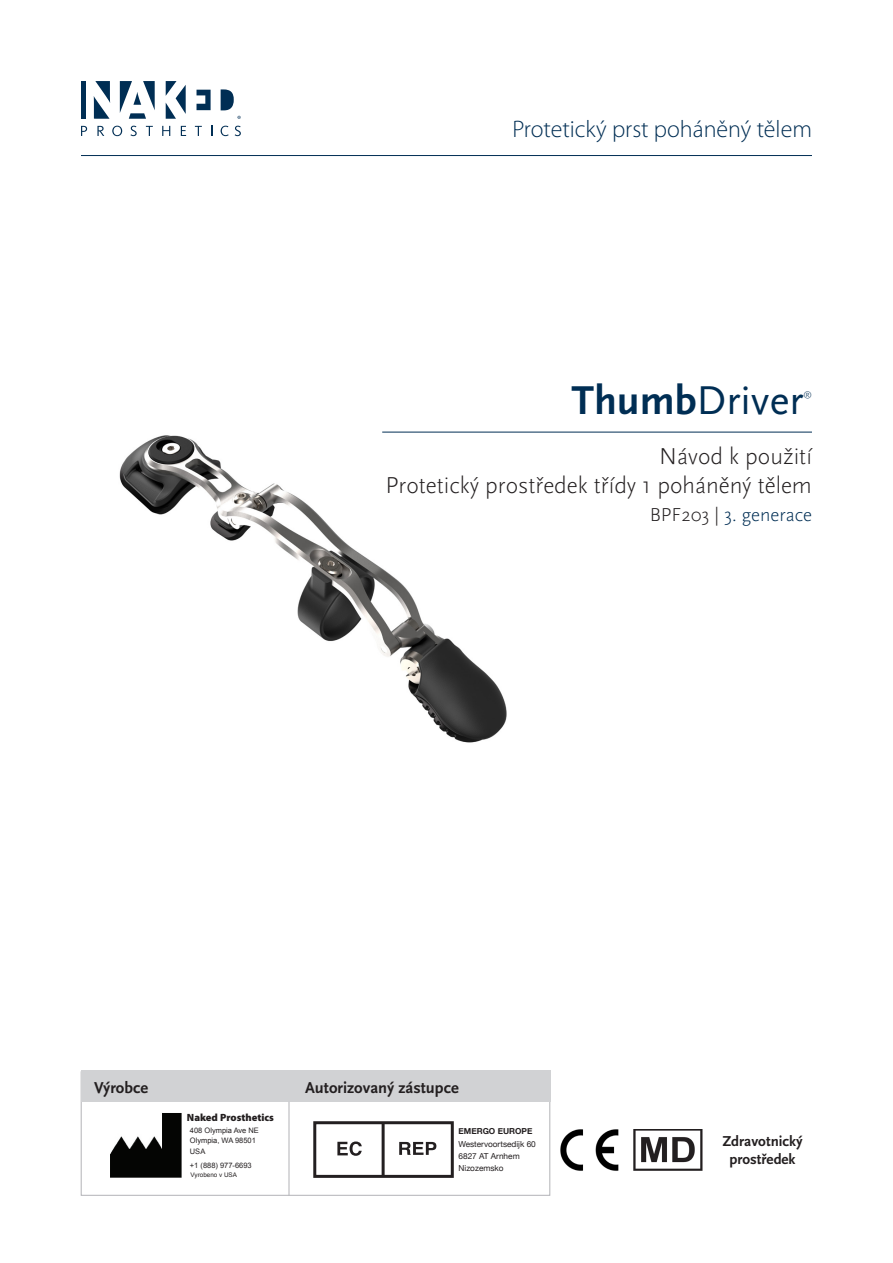
<style>
.page{position:relative;width:893px;height:1263px;background:#fff}
.page>*{position:absolute;margin:0;border:0;box-sizing:border-box;transform-origin:0 0}
.t1{font:42px "Scala Sans Pro";color:#002e54}
.t2{font:300 24px "Scala Sans Pro";color:#231f20}
.t3{font:300 24px "Myriad Pro";color:#002e54}
.t4{font:300 19.5px "Scala Sans Pro";color:#002e54}
.t5{font:700 16.5px "Scala Sans Pro";color:#231f20}
.t6{font:700 15px/18px "Scala Sans Pro";color:#231f20;text-align:center}
.t7{font:900 10.5px "Myriad Pro";color:#231f20}
.t8{font:300 8.7px "Scala Sans Pro";color:#002e54}
.t9{font:8.25px "Helvetica Neue";color:#231f20}
.t10{font:700 8.25px "Helvetica Neue";color:#231f20}
.t11{font:7.5px "Arial";color:#231f20}
.t12{font:6.3px "Arial";color:#231f20}
.s1{font-weight:700}
.s2{color:#231f20}
</style>
<div class="page">
<svg style="left:81px;top:126px;width:6px;height:10px"></svg>
<svg style="left:97px;top:126px;width:7px;height:10px"></svg>
<svg style="left:112px;top:126px;width:10px;height:10px"></svg>
<svg style="left:130px;top:126px;width:7px;height:10px"></svg>
<svg style="left:146px;top:126px;width:7px;height:10px"></svg>
<svg style="left:162px;top:126px;width:8px;height:10px"></svg>
<svg style="left:181px;top:126px;width:5px;height:10px"></svg>
<svg style="left:195px;top:126px;width:7px;height:10px"></svg>
<svg style="left:221px;top:126px;width:8px;height:10px"></svg>
<svg style="left:235px;top:126px;width:6px;height:10px"></svg>
<svg style="left:221px;top:89px;width:13px;height:21px"></svg>
<svg style="left:197px;top:90px;width:14px;height:20px"></svg>
<svg style="left:94px;top:81px;width:16px;height:38px"></svg>
<svg style="left:166px;top:81px;width:20px;height:38px"></svg>
<svg style="left:120px;top:81px;width:35px;height:38px"></svg>
<hr style="left:81px;top:81px;width:4px;height:38px;background:#002e54">
<svg style="left:237px;top:116px;width:4px;height:3px"></svg>
<div style="left:313px;top:1121px;width:141px;height:57px;border:3px solid #231f20"></div>
<svg style="left:337px;top:1141px;width:25px;height:15px"></svg>
<svg style="left:399px;top:1142px;width:37px;height:13px"></svg>
<hr style="left:382px;top:1123px;width:3px;height:53px;background:#231f20">
<div style="left:81px;top:1070px;width:469px;height:32px;background:#d1d2d4"></div>
<hr style="left:289px;top:1102px;width:1px;height:93px;background:#b2b3b7">
<img style="left:560px;top:1129px;width:59px;height:42px">
<img style="left:633px;top:1129px;width:69px;height:41px">
<img style="left:110px;top:1113px;width:72px;height:65px">
<img style="left:119px;top:431px;width:424px;height:312px">
<hr style="left:81px;top:155px;width:731px;height:1px;background:#002e54">
<hr style="left:382px;top:432px;width:430px;height:1px;background:#002e54">
<p class="t3" style="left:512px;top:114px;width:301px">Protetický prst poháněný tělem</p>
<p class="t1" style="left:571px;top:376px;width:234px"><span class="s1">Thumb</span>Driver</p>
<p class="t8" style="left:803px;top:389px;width:10px">®</p>
<p class="t2" style="left:659px;top:443px;width:154px">Návod k použití</p>
<p class="t2" style="left:386px;top:471px;width:428px">Protetický prostředek třídy 1 poháněný tělem</p>
<p class="t4" style="left:650px;top:504px;width:164px"><span class="s2">BPF203 |</span> 3. generace</p>
<p class="t5" style="left:94px;top:1078px;width:56px">Výrobce</p>
<p class="t5" style="left:305px;top:1078px;width:155px">Autorizovaný zástupce</p>
<p class="t7" style="left:187px;top:1111px;width:89px">Naked Prosthetics</p>
<p class="t11" style="left:190px;top:1125px;width:71px">408 Olympia Ave NE</p>
<p class="t11" style="left:190px;top:1136px;width:67px">Olympia, WA 98501</p>
<p class="t11" style="left:190px;top:1146px;width:17px">USA</p>
<p class="t11" style="left:190px;top:1160px;width:63px">+1 (888) 977-6693</p>
<p class="t12" style="left:191px;top:1171px;width:48px">Vyrobeno v USA</p>
<p class="t10" style="left:459px;top:1124px;width:75px">EMERGO EUROPE</p>
<p class="t9" style="left:459px;top:1138px;width:79px">Westervoortsedijk 60</p>
<p class="t9" style="left:459px;top:1150px;width:63px">6827 AT Arnhem</p>
<p class="t9" style="left:459px;top:1162px;width:47px">Nizozemsko</p>
<p class="t6" style="left:722px;top:1132px;width:82px">Zdravotnický prostředek</p>
</div>
